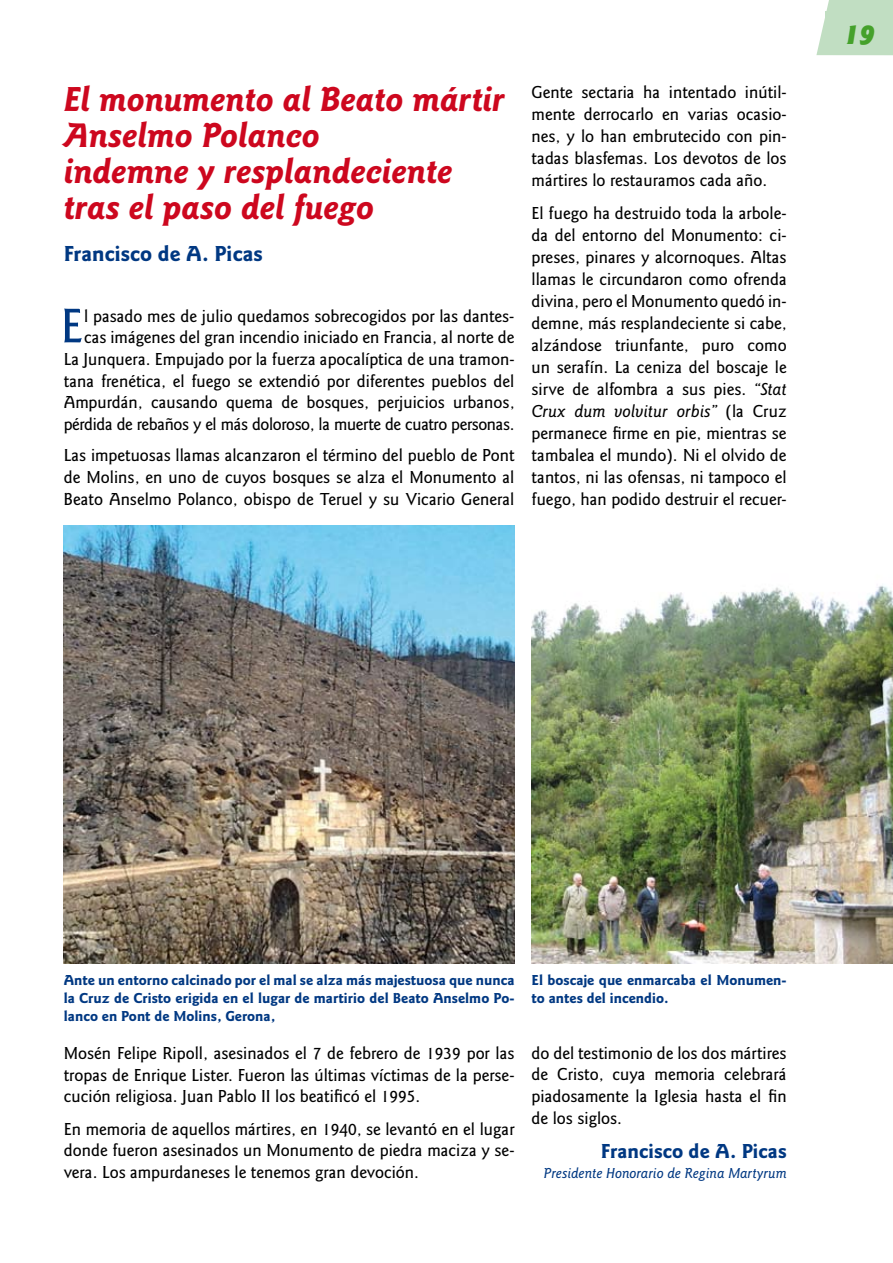
<style>
.page{position:relative;width:893px;height:1263px;background:#fff}
.page>*{position:absolute;margin:0;border:0;box-sizing:border-box;transform-origin:0 0}
.t1{font:500 50.4px "Goudy Sans Std";color:#003882}
.t2{font:italic 700 36px/36px "Goudy Sans Std";color:#cd071e}
.t3{font:italic 900 30px "Goudy Sans Std";color:#45a12b}
.t4{font:700 22.5px "Goudy Sans Std";color:#003882}
.t5{font:700 21px "Goudy Sans Std";color:#003882}
.t6{font:500 18px/22px "Goudy Sans Std";color:#000;text-align:justify}
.t7{font:700 15px/18px "Goudy Sans Std";color:#003882}
.t8{font:italic 500 15px "Goudy Sans Std";color:#003882}
.s1{font-style:italic}
</style>
<div class="page">
<svg style="left:816px;top:0;width:77px;height:55px"></svg>
<div style="left:826px;top:12px;width:67px;height:43px;background:#c1dec2"></div>
<img style="left:64px;top:526px;width:450px;height:437px">
<img style="left:531px;top:585px;width:362px;height:378px">
<h2 class="t2" style="left:64px;top:81px;width:443px">El monumento al Beato mártir<br>Anselmo Polanco<br>indemne y resplandeciente tras el paso del fuego</h2>
<p class="t4" style="left:64px;top:241px;width:200px">Francisco de A. Picas</p>
<h1 class="t1" style="left:61px;top:297px;width:24px">E</h1>
<p class="t6" style="left:64px;top:305px;width:452px;line-height:21.6px;text-align:right">l pasado mes de julio quedamos sobrecogidos por las dantes&shy;cas imágenes del gran incendio iniciado en Francia, al norte de<br>La Junquera. Empujado por la fuerza apocalíptica de una tramon&shy;tana frenética, el fuego se extendió por diferentes pueblos del Ampurdán, causando quema de bosques, perjuicios urbanos, pérdida de rebaños y el más doloroso, la muerte de cuatro personas.</p>
<p class="t6" style="left:64px;top:445px;width:452px;line-height:21.6px">Las impetuosas llamas alcanzaron el término del pueblo de Pont de Molins, en uno de cuyos bosques se alza el Monumento al Beato Anselmo Polanco, obispo de Teruel y su Vicario General</p>
<p class="t6" style="left:531px;top:81px;width:257px">Gente sectaria ha intentado inútil&shy;mente derrocarlo en varias ocasio&shy;nes, y lo han embrutecido con pin&shy;tadas blasfemas. Los devotos de los mártires lo restauramos cada año.</p>
<p class="t6" style="left:531px;top:202px;width:257px">El fuego ha destruido toda la arbole&shy;da del entorno del Monumento: ci&shy;preses, pinares y alcornoques. Altas llamas le circundaron como ofrenda divina, pero el Monumento quedó in&shy;demne, más resplandeciente si cabe, alzándose triunfante, puro como un serafín. La ceniza del boscaje le sirve de alfombra a sus pies. <span class="s1">“Stat Crux dum volvitur orbis”</span> (la Cruz permanece firme en pie, mientras se tambalea el mundo). Ni el olvido de tantos, ni las ofensas, ni tampoco el fuego, han podido destruir el recuer-</p>
<h3 class="t3" style="left:844px;top:17px;width:33px">19</h3>
<p class="t7" style="left:64px;top:971px;width:452px;text-align:justify">Ante un entorno calcinado por el mal se alza más majestuosa que nunca la Cruz de Cristo erigida en el lugar de martirio del Beato Anselmo Po&shy;lanco en Pont de Molins, Gerona,</p>
<p class="t6" style="left:64px;top:1042px;width:452px;line-height:21.6px">Mosén Felipe Ripoll, asesinados el 7 de febrero de 1939 por las tropas de Enrique Lister. Fueron las últimas víctimas de la perse&shy;cución religiosa. Juan Pablo II los beatificó el 1995.</p>
<p class="t6" style="left:64px;top:1118px;width:452px;line-height:21.6px">En memoria de aquellos mártires, en 1940, se levantó en el lugar donde fueron asesinados un Monumento de piedra maciza y se&shy;vera. Los ampurdaneses le tenemos gran devoción.</p>
<p class="t7" style="left:531px;top:971px;width:257px">El boscaje que enmarcaba el Monumen&shy;to antes del incendio.</p>
<p class="t6" style="left:531px;top:1042px;width:257px;line-height:21.6px">do del testimonio de los dos mártires de Cristo, cuya memoria celebrará piadosamente la Iglesia hasta el fin de los siglos.</p>
<p class="t5" style="left:601px;top:1138px;width:187px">Francisco de A. Picas</p>
<p class="t8" style="left:544px;top:1165px;width:244px">Presidente Honorario de Regina Martyrum</p>
</div>
